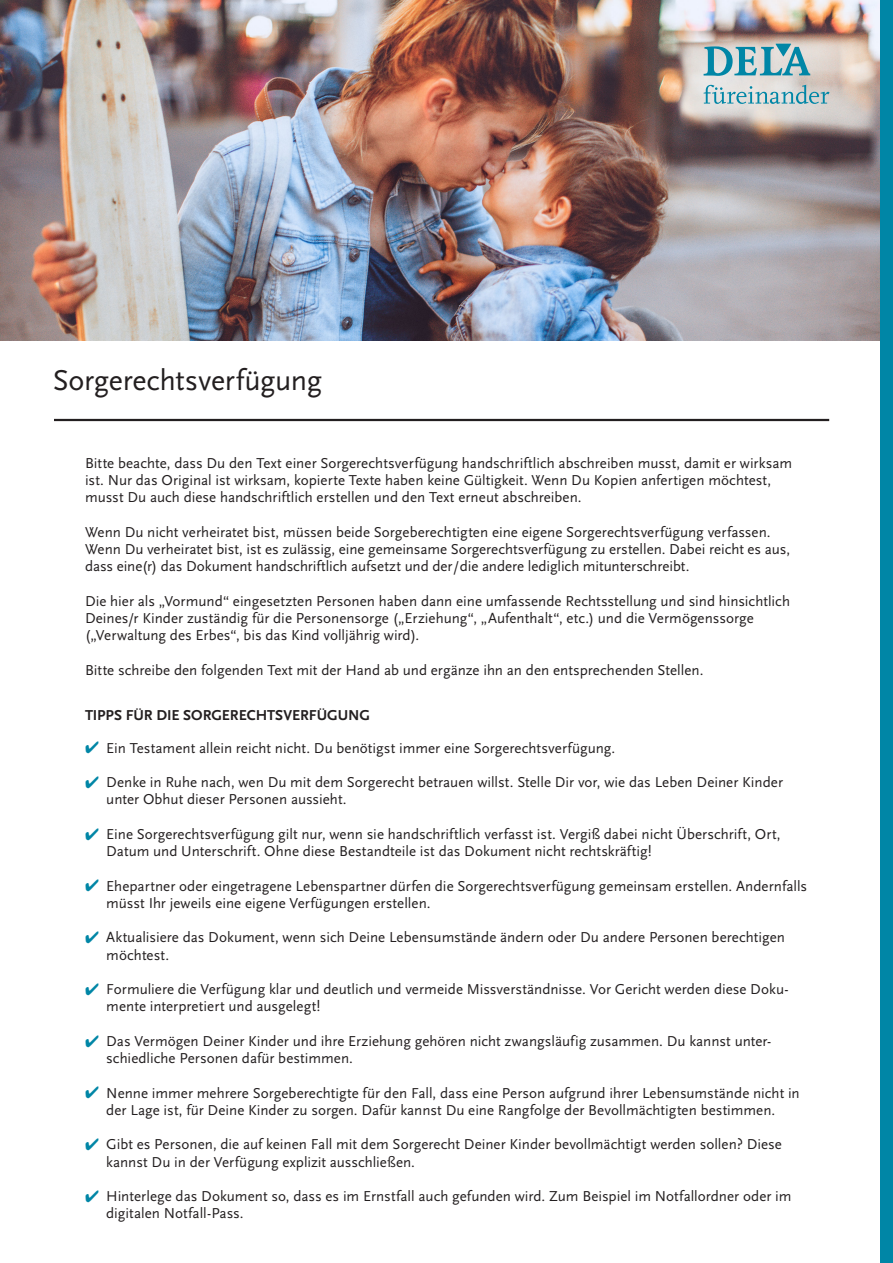
<style>
.page{position:relative;width:893px;height:1263px;background:#fff}
.page>*{position:absolute;margin:0;border:0;box-sizing:border-box;transform-origin:0 0}
.t1{font:30px "Scala Sans";letter-spacing:-.01em;color:#231f20}
.t2{font:15px/17.2px "Scala Sans";color:#231f20}
.t3{font:700 15px "Scala Sans";letter-spacing:-.005em;color:#231f20}
.s1{color:#0086a6}
</style>
<div class="page">
<img style="left:0;top:0;width:880px;height:340px">
<hr style="left:54px;top:419px;width:775px;height:2px;background:#231f20">
<div style="left:880px;top:0;width:13px;height:1263px;background:#0086a6"></div>
<svg style="left:704px;top:44px;width:106px;height:32px;background:#87b8c2"></svg>
<svg style="left:703px;top:85px;width:127px;height:19px;background:#acc8cd"></svg>
<h1 class="t1" style="left:53px;top:364px;width:271px">Sorgerechtsverfügung</h1>
<p class="t2" style="left:85px;top:455px;width:709px">Bitte beachte, dass Du den Text einer Sorgerechtsverfügung handschriftlich abschreiben musst, damit er wirksam ist. Nur das Original ist wirksam, kopierte Texte haben keine Gültigkeit. Wenn Du Kopien anfertigen möchtest, musst Du auch diese handschriftlich erstellen und den Text erneut abschreiben.</p>
<p class="t2" style="left:85px;top:524px;width:707px">Wenn Du nicht verheiratet bist, müssen beide Sorgeberechtigten eine eigene Sorgerechtsverfügung verfassen.<br>Wenn Du verheiratet bist, ist es zulässig, eine gemeinsame Sorgerechtsverfügung zu erstellen. Dabei reicht es aus, dass eine(r) das Dokument handschriftlich aufsetzt und der/die andere lediglich mitunterschreibt.</p>
<p class="t2" style="left:85px;top:593px;width:706px">Die hier als „Vormund“ eingesetzten Personen haben dann eine umfassende Rechtsstellung und sind hinsichtlich<br>Deines/r Kinder zuständig für die Personensorge („Erziehung“, „Aufenthalt“, etc.) und die Vermögenssorge („Verwaltung des Erbes“, bis das Kind volljährig wird).</p>
<p class="t2" style="left:85px;top:662px;width:620px">Bitte schreibe den folgenden Text mit der Hand ab und ergänze ihn an den entsprechenden Stellen.</p>
<p class="t3" style="left:85px;top:707px;width:286px">TIPPS FÜR DIE SORGERECHTSVERFÜGUNG</p>
<p class="t2" style="left:85px;top:739px;width:532px"><span class="s1">✔</span> Ein Testament allein reicht nicht. Du benötigst immer eine Sorgerechtsverfügung.</p>
<p class="t2" style="left:106px;top:774px;width:678px;text-indent:-21px"><span class="s1">✔</span> Denke in Ruhe nach, wen Du mit dem Sorgerecht betrauen willst. Stelle Dir vor, wie das Leben Deiner Kinder unter Obhut dieser Personen aussieht.</p>
<p class="t2" style="left:106px;top:825px;width:676px;text-indent:-21px"><span class="s1">✔</span> Eine Sorgerechtsverfügung gilt nur, wenn sie handschriftlich verfasst ist. Vergiß dabei nicht Überschrift, Ort,<br>Datum und Unterschrift. Ohne diese Bestandteile ist das Dokument nicht rechtskräftig!</p>
<p class="t2" style="left:106px;top:877px;width:702px;text-indent:-21px"><span class="s1">✔</span> Ehepartner oder eingetragene Lebenspartner dürfen die Sorgerechtsverfügung gemeinsam erstellen. Andernfalls müsst Ihr jeweils eine eigene Verfügungen erstellen.</p>
<p class="t2" style="left:106px;top:929px;width:680px;text-indent:-21px"><span class="s1">✔</span> Aktualisiere das Dokument, wenn sich Deine Lebensumstände ändern oder Du andere Personen berechtigen möchtest.</p>
<p class="t2" style="left:106px;top:981px;width:684px;text-indent:-21px"><span class="s1">✔</span> Formuliere die Verfügung klar und deutlich und vermeide Missverständnisse. Vor Gericht werden diese Doku&shy;mente interpretiert und ausgelegt!</p>
<p class="t2" style="left:106px;top:1032px;width:667px;text-indent:-21px"><span class="s1">✔</span> Das Vermögen Deiner Kinder und ihre Erziehung gehören nicht zwangsläufig zusammen. Du kannst unter&shy;schiedliche Personen dafür bestimmen.</p>
<p class="t2" style="left:85px;top:1084px;width:716px;text-align:center"><span class="s1">✔</span> Nenne immer mehrere Sorgeberechtigte für den Fall, dass eine Person aufgrund ihrer Lebensumstände nicht in der Lage ist, für Deine Kinder zu sorgen. Dafür kannst Du eine Rangfolge der Bevollmächtigten bestimmen.</p>
<p class="t2" style="left:106px;top:1136px;width:677px;text-indent:-21px"><span class="s1">✔</span> Gibt es Personen, die auf keinen Fall mit dem Sorgerecht Deiner Kinder bevollmächtigt werden sollen? Diese kannst Du in der Verfügung explizit ausschließen.</p>
<p class="t2" style="left:106px;top:1188px;width:687px;text-indent:-21px"><span class="s1">✔</span> Hinterlege das Dokument so, dass es im Ernstfall auch gefunden wird. Zum Beispiel im Notfallordner oder im digitalen Notfall-Pass.</p>
</div>
